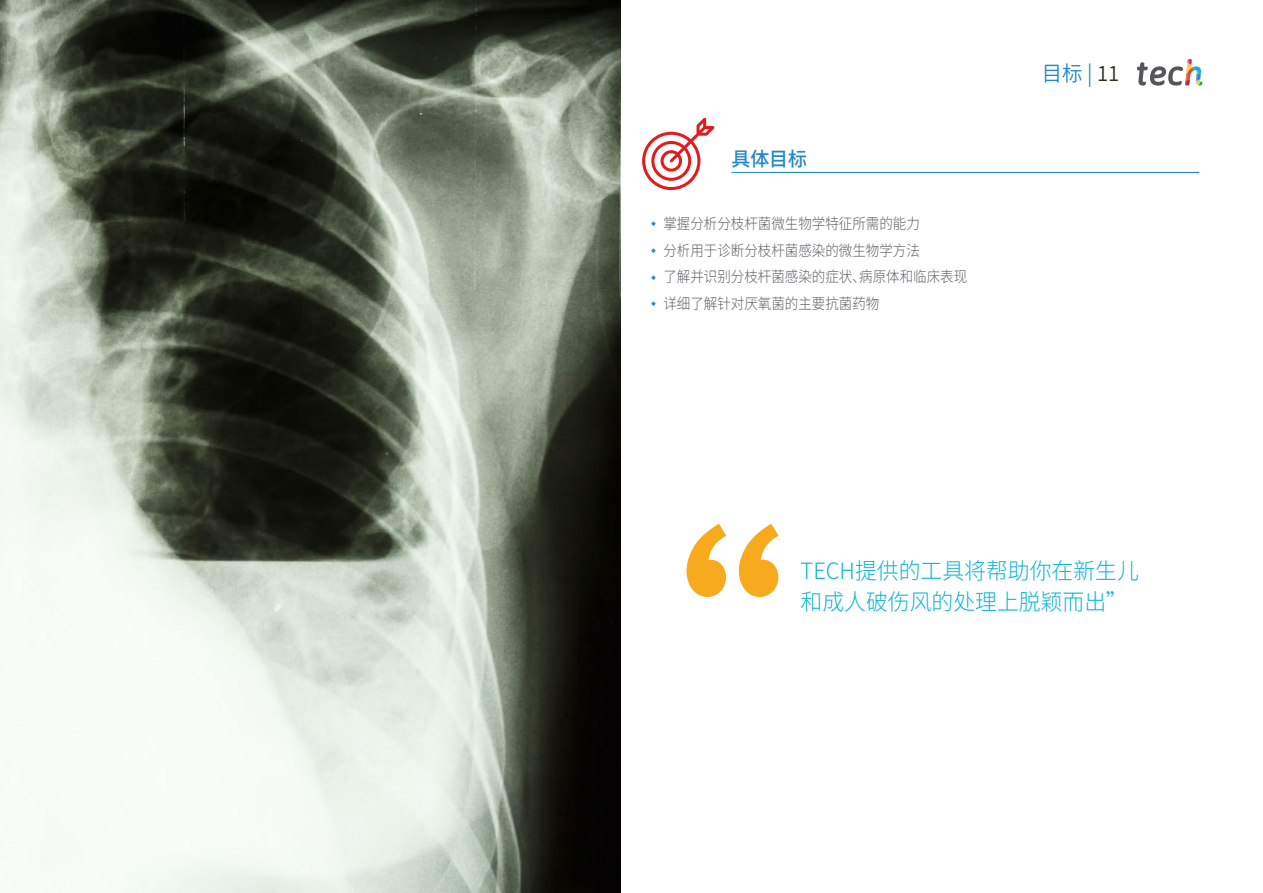
<style>
.page{position:relative;width:1263px;height:893px;background:#fff}
.page>*{position:absolute;margin:0;border:0;box-sizing:border-box;transform-origin:0 0}
.t1{font:300 22.5px/31.5px "Source Han Sans CN";color:#0fb6cf}
.t2{font:21px "Source Han Sans CN";color:#2488c9}
.t3{font:500 19.5px "Source Han Sans CN";color:#2488c9}
.t4{font:300 15px/26.7px "Source Han Sans CN";color:#61646a;scale:.9 1}
.s1{color:#312e20}
</style>
<div class="page">
<img style="left:0;top:0;width:621px;height:893px">
<svg style="left:642px;top:118px;width:72px;height:72px"></svg>
<hr style="left:731px;top:172px;width:468px;height:1px;background:#2488c9">
<svg style="left:1137px;top:59px;width:65px;height:27px"></svg>
<svg style="left:686px;top:524px;width:93px;height:73px"></svg>
<h3 class="t3" style="left:731px;top:147px;width:77px">具体目标</h3>
<p class="t4" style="left:663px;top:210px;width:339px">掌握分析分枝杆菌微生物学特征所需的能力<br>分析用于诊断分枝杆菌感染的微生物学方法<br>了解并识别分枝杆菌感染的症状、病原体和临床表现详细了解针对厌氧菌的主要抗菌药物</p>
<h2 class="t2" style="left:1042px;top:61px;width:79px">目标 | <span class="s1">11</span></h2>
<h1 class="t1" style="left:801px;top:555px;width:340px">TECH提供的工具将帮助你在新生儿和成人破伤风的处理上脱颖而出”</h1>
</div>
